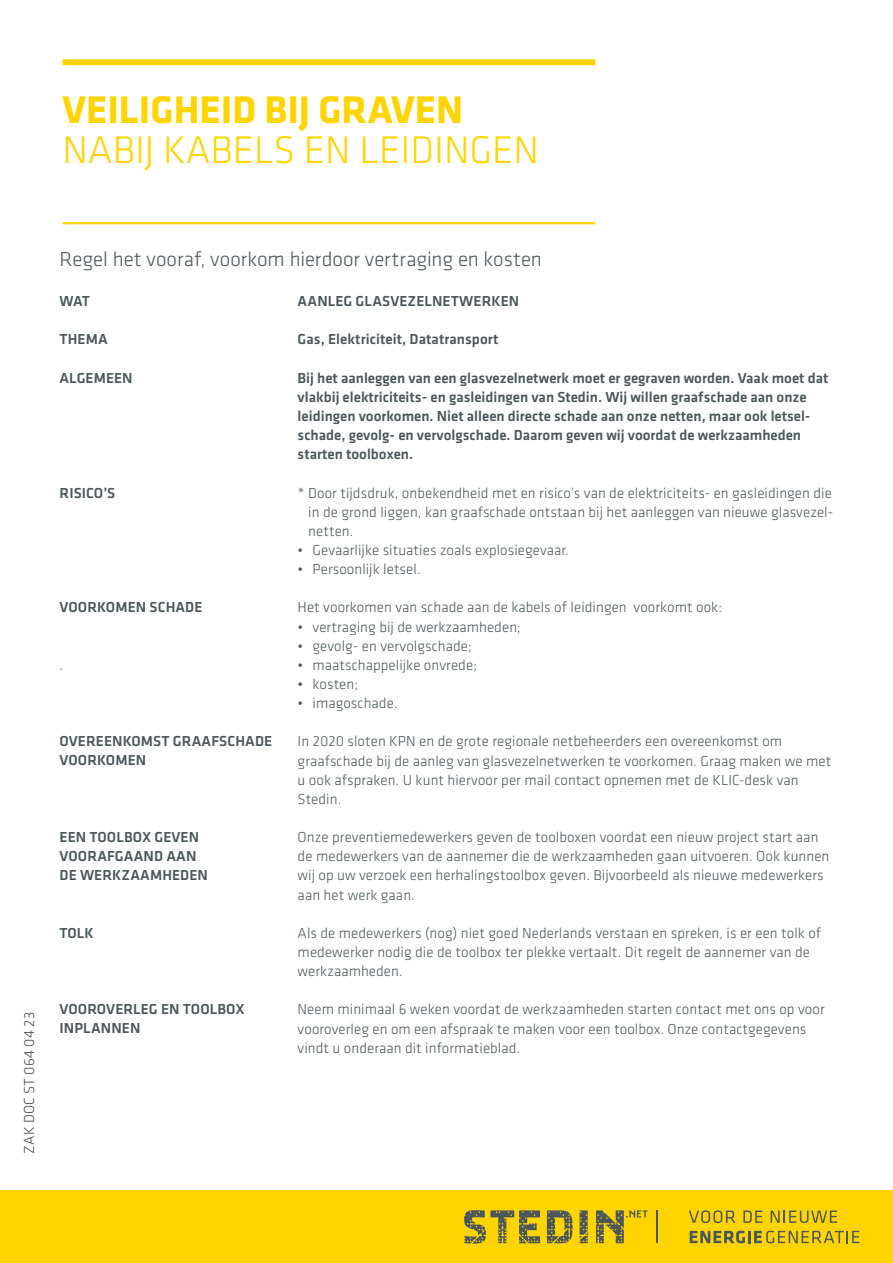
<style>
.page{position:relative;width:893px;height:1263px;background:#fff}
.page>*{position:absolute;margin:0;border:0;box-sizing:border-box;transform-origin:0 0}
.t1{font:300 39.9px "Klavika";color:#ffd400}
.t2{font:700 39.9px "Klavika";color:#ffd400}
.t3{font:300 21px "Klavika";color:#4b575b}
.t4{font:300 15px/19.2px "Klavika";letter-spacing:.005em;color:#4b575b}
.t5{font:500 15px/19.2px "Klavika";color:#4b575b}
.t6{font:300 15px "Klavika";letter-spacing:.005em;color:#4b4b4b}
</style>
<div class="page">
<div style="left:0;top:1191px;width:893px;height:72px;background:#ffd400"></div>
<svg style="left:580px;top:1210px;width:8px;height:33px"></svg>
<svg style="left:547px;top:1210px;width:26px;height:33px"></svg>
<svg style="left:464px;top:1210px;width:76px;height:33px"></svg>
<svg style="left:596px;top:1210px;width:51px;height:33px"></svg>
<svg style="left:689px;top:1210px;width:46px;height:13px"></svg>
<svg style="left:743px;top:1210px;width:19px;height:13px"></svg>
<svg style="left:771px;top:1210px;width:66px;height:13px"></svg>
<svg style="left:690px;top:1231px;width:169px;height:12px"></svg>
<hr style="left:656px;top:1210px;width:1px;height:33px;background:#4b575b">
<div style="left:63px;top:59px;width:532px;height:6px;background:#ffd400"></div>
<hr style="left:63px;top:222px;width:532px;height:2px;background:#ffd400">
<h1 class="t2" style="left:63px;top:88px;width:402px">VEILIGHEID BIJ GRAVEN</h1>
<h1 class="t1" style="left:63px;top:128px;width:478px">NABIJ KABELS EN LEIDINGEN</h1>
<p class="t6" style="left:21px;top:1153px;width:143px;rotate:-90deg">ZAK DOC ST 064 04 23</p>
<h2 class="t3" style="left:60px;top:248px;width:484px">Regel het vooraf, voorkom hierdoor vertraging en kosten</h2>
<p class="t5" style="left:60px;top:292px;width:32px">WAT</p>
<p class="t5" style="left:60px;top:330px;width:50px">THEMA</p>
<p class="t5" style="left:60px;top:368px;width:75px">ALGEMEEN</p>
<p class="t5" style="left:60px;top:483px;width:57px">RISICO’S</p>
<p class="t5" style="left:60px;top:598px;width:144px">VOORKOMEN SCHADE</p>
<p class="t4" style="left:60px;top:655px;width:5px">.</p>
<p class="t5" style="left:60px;top:732px;width:214px">OVEREENKOMST GRAAFSCHADE<br>VOORKOMEN</p>
<p class="t5" style="left:60px;top:828px;width:150px">EEN TOOLBOX GEVEN<br>VOORAFGAAND AAN<br>DE WERKZAAMHEDEN</p>
<p class="t5" style="left:60px;top:923px;width:36px">TOLK</p>
<p class="t5" style="left:60px;top:1000px;width:187px">VOOROVERLEG EN TOOLBOX<br>INPLANNEN</p>
<p class="t5" style="left:298px;top:292px;width:223px">AANLEG GLASVEZELNETWERKEN</p>
<p class="t5" style="left:298px;top:330px;width:202px">Gas, Elektriciteit, Datatransport</p>
<p class="t5" style="left:298px;top:368px;width:532px">Bij het aanleggen van een glasvezelnetwerk moet er gegraven worden. Vaak moet dat vlakbij elektriciteits- en gasleidingen van Stedin. Wij willen graafschade aan onze leidingen voorkomen. Niet alleen directe schade aan onze netten, maar ook letsel&shy;schade, gevolg- en vervolgschade. Daarom geven wij voordat de werkzaamheden starten toolboxen.</p>
<p class="t4" style="left:308px;top:483px;width:526px;text-align:justify;text-indent:-11px">* Door tijdsdruk, onbekendheid met en risico’s van de elektriciteits- en gasleidingen die in de grond liggen, kan graafschade ontstaan bij het aanleggen van nieuwe glasvezel&shy;netten.</p>
<p class="t4" style="left:298px;top:541px;width:273px">• Gevaarlijke situaties zoals explosiegevaar.</p>
<p class="t4" style="left:298px;top:560px;width:124px">• Persoonlijk letsel.</p>
<p class="t4" style="left:298px;top:598px;width:426px">Het voorkomen van schade aan de kabels of leidingen voorkomt ook:</p>
<p class="t4" style="left:298px;top:617px;width:225px">• vertraging bij de werkzaamheden;</p>
<p class="t4" style="left:298px;top:636px;width:176px">• gevolg- en vervolgschade;</p>
<p class="t4" style="left:298px;top:655px;width:181px">• maatschappelijke onvrede;</p>
<p class="t4" style="left:298px;top:675px;width:62px">• kosten;</p>
<p class="t4" style="left:298px;top:694px;width:102px">• imagoschade.</p>
<p class="t4" style="left:298px;top:732px;width:535px">In 2020 sloten KPN en de grote regionale netbeheerders een overeenkomst om graafschade bij de aanleg van glasvezelnetwerken te voorkomen. Graag maken we met u ook afspraken. U kunt hiervoor per mail contact opnemen met de KLIC-desk van Stedin.</p>
<p class="t4" style="left:298px;top:828px;width:533px">Onze preventiemedewerkers geven de toolboxen voordat een nieuw project start aan de medewerkers van de aannemer die de werkzaamheden gaan uitvoeren. Ook kunnen wij op uw verzoek een herhalingstoolbox geven. Bijvoorbeeld als nieuwe medewerkers aan het werk gaan.</p>
<p class="t4" style="left:298px;top:923px;width:525px">Als de medewerkers (nog) niet goed Nederlands verstaan en spreken, is er een tolk of medewerker nodig die de toolbox ter plekke vertaalt. Dit regelt de aannemer van de werkzaamheden.</p>
<p class="t4" style="left:298px;top:1000px;width:528px">Neem minimaal 6 weken voordat de werkzaamheden starten contact met ons op voor vooroverleg en om een afspraak te maken voor een toolbox. Onze contactgegevens vindt u onderaan dit informatieblad.</p>
</div>
